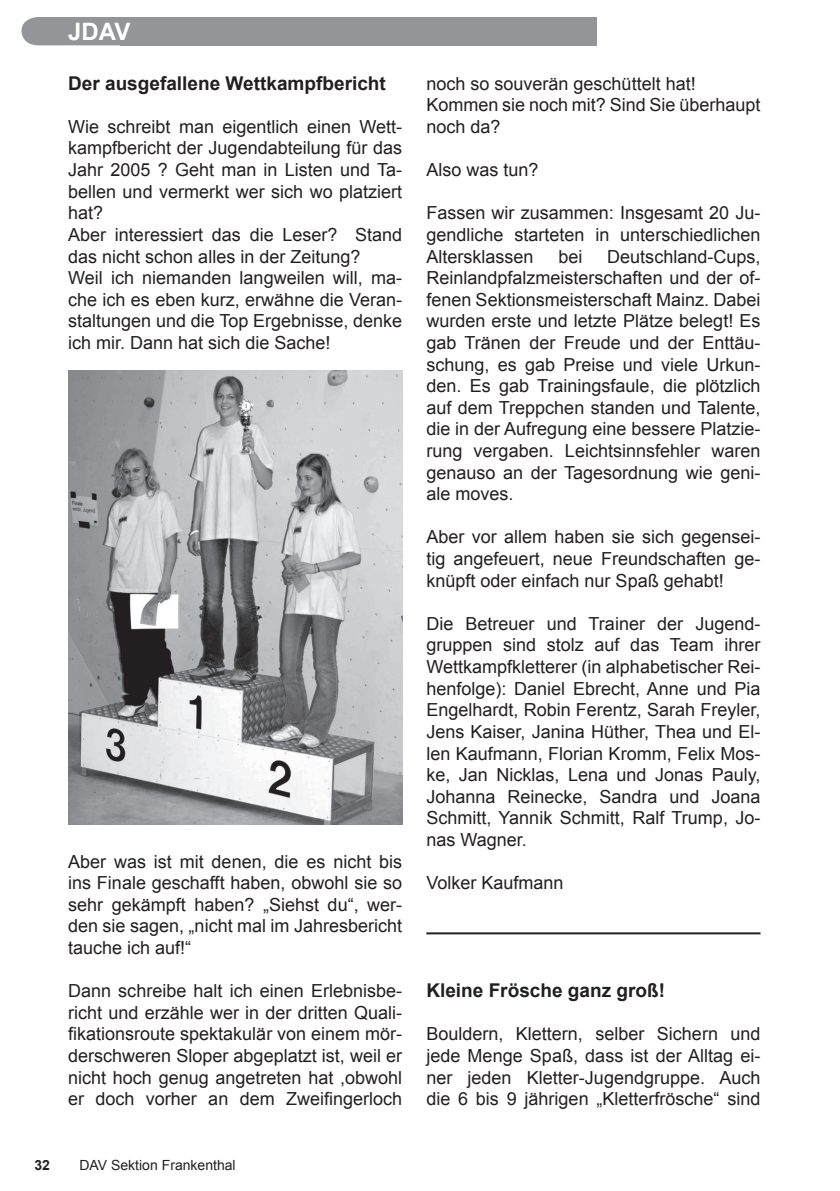
<style>
.page{position:relative;width:840px;height:1191px;background:#fff}
.page>*{position:absolute;margin:0;border:0;box-sizing:border-box;transform-origin:0 0}
.t1{font:700 24px "Arial";color:#fff}
.t2{font:700 19px "Arial";color:#231f20}
.t3{font:18px/21.6px "Arial";color:#231f20;text-align:justify}
.t4{font:14px "Arial";color:#231f20}
.t5{font:700 14px "Arial";color:#231f20}
</style>
<div class="page">
<div style="left:21px;top:17px;width:100px;height:28px;background:#939598"></div>
<div style="left:121px;top:17px;width:475px;height:28px;background:#939598"></div>
<img style="left:68px;top:370px;width:334px;height:454px">
<hr style="left:426px;top:932px;width:334px;height:2px;background:#231f20">
<h1 class="t1" style="left:68px;top:18px;width:64px">JDAV</h1>
<p class="t2" style="left:68px;top:72px;width:319px">Der ausgefallene Wettkampfbericht</p>
<p class="t3" style="left:68px;top:116px;width:335px;text-align:left">Wie schreibt man eigentlich einen Wett&shy;kampfbericht der Jugendabteilung für das Jahr 2005 ? Geht man in Listen und Ta&shy;bellen und vermerkt wer sich wo platziert hat?<br>Aber interessiert das die Leser? Stand das nicht schon alles in der Zeitung?<br>Weil ich niemanden langweilen will, ma&shy;che ich es eben kurz, erwähne die Veran&shy;staltungen und die Top Ergebnisse, denke ich mir. Dann hat sich die Sache!</p>
<p class="t3" style="left:68px;top:850px;width:335px">Aber was ist mit denen, die es nicht bis ins Finale geschafft haben, obwohl sie so sehr gekämpft haben? „Siehst du“, wer&shy;den sie sagen, „nicht mal im Jahresbericht tauche ich auf!“</p>
<p class="t3" style="left:68px;top:980px;width:335px">Dann schreibe halt ich einen Erlebnisbe&shy;richt und erzähle wer in der dritten Quali&shy;fikationsroute spektakulär von einem mör&shy;derschweren Sloper abgeplatzt ist, weil er nicht hoch genug angetreten hat ,obwohl er doch vorher an dem Zweifingerloch</p>
<p class="t5" style="left:34px;top:1157px;width:17px">32</p>
<p class="t4" style="left:79px;top:1157px;width:158px">DAV Sektion Frankenthal</p>
<p class="t3" style="left:426px;top:73px;width:335px;text-align:left">noch so souverän geschüttelt hat!<br>Kommen sie noch mit? Sind Sie überhaupt noch da?</p>
<p class="t3" style="left:426px;top:159px;width:114px">Also was tun?</p>
<p class="t3" style="left:426px;top:202px;width:335px">Fassen wir zusammen: Insgesamt 20 Ju&shy;gendliche starteten in unterschiedlichen Altersklassen</p>
<p class="t3" style="left:426px;top:245px;width:335px;text-indent:181px">Deutschland-Cups, Reinlandpfalzmeisterschaften und der of&shy;fenen Sektionsmeisterschaft Mainz. Dabei wurden erste und letzte Plätze belegt! Es gab Tränen der Freude und der Enttäu&shy;schung, es gab Preise und viele Urkun&shy;den. Es gab Trainingsfaule, die plötzlich auf dem Treppchen standen und Talente, die in der Aufregung eine bessere Platzie&shy;rung vergaben. Leichtsinnsfehler waren genauso an der Tagesordnung wie geni&shy;ale moves.</p>
<p class="t3" style="left:426px;top:526px;width:335px">Aber vor allem haben sie sich gegensei&shy;tig angefeuert, neue Freundschaften ge&shy;knüpft oder einfach nur Spaß gehabt!</p>
<p class="t3" style="left:426px;top:613px;width:335px">Die Betreuer und Trainer der Jugend&shy;gruppen sind stolz auf das Team ihrer Wettkampfkletterer (in alphabetischer Rei&shy;henfolge): Daniel Ebrecht, Anne und Pia Engelhardt, Robin Ferentz, Sarah Freyler, Jens Kaiser, Janina Hüther, Thea und El&shy;len Kaufmann, Florian Kromm, Felix Mos&shy;ke, Jan Nicklas, Lena und Jonas Pauly, Johanna Reinecke, Sandra und Joana Schmitt, Yannik Schmitt, Ralf Trump, Jo&shy;nas Wagner.</p>
<p class="t3" style="left:426px;top:872px;width:139px">Volker Kaufmann</p>
<p class="t3" style="left:558px;top:245px;width:26px">bei</p>
<p class="t2" style="left:426px;top:980px;width:240px">Kleine Frösche ganz groß!</p>
<p class="t3" style="left:426px;top:1023px;width:335px">Bouldern, Klettern, selber Sichern und jede Menge Spaß, dass ist der Alltag ei&shy;ner jeden Kletter-Jugendgruppe. Auch die 6 bis 9 jährigen „Kletterfrösche“ sind</p>
</div>
